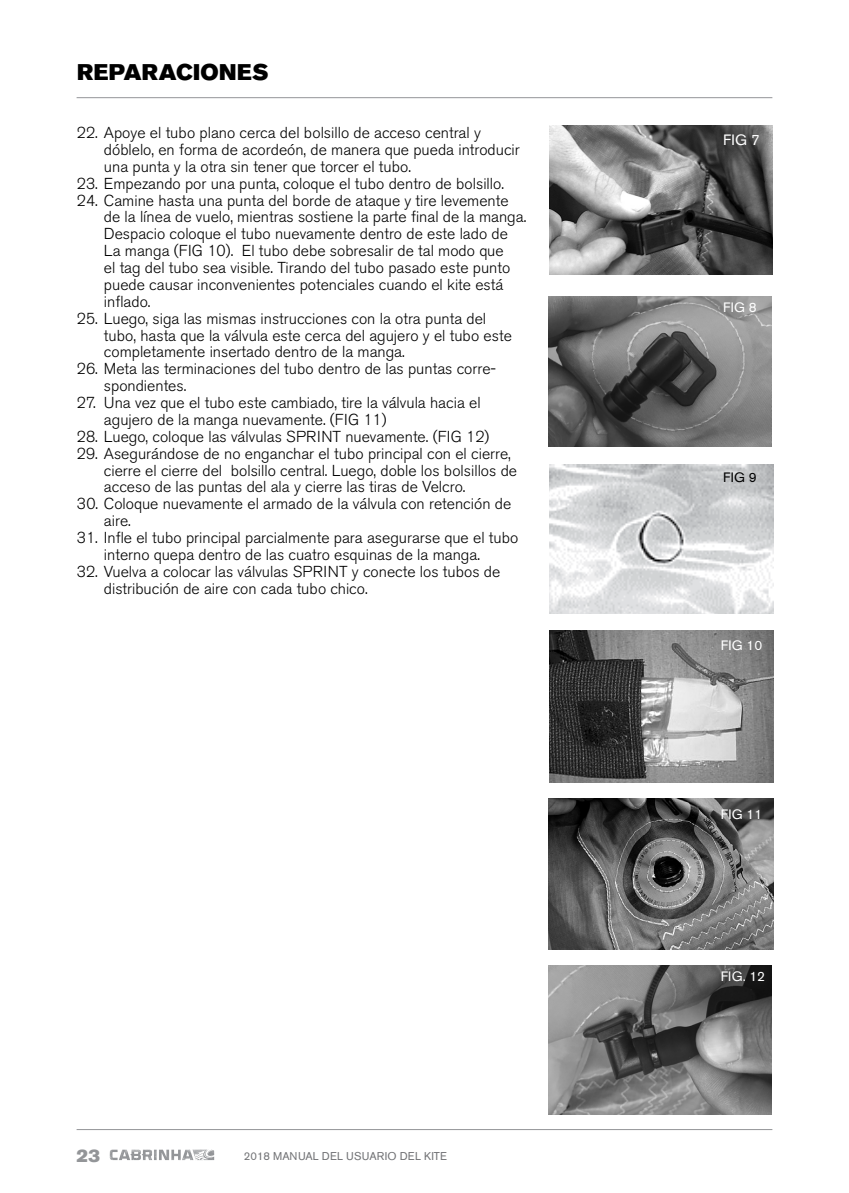
<style>
.page{position:relative;width:849px;height:1193px;background:#fff}
.page>*{position:absolute;margin:0;border:0;box-sizing:border-box;transform-origin:0 0}
.t1{font:22.5px "Akzidenz Grotesk BE Super";letter-spacing:.015em;color:#000}
.t2{font:18px "Akzidenz Grotesk BE Super";color:#939598}
.t3{font:300 15.75px/16.9px "Akzidenz Grotesk BE";color:#000}
.t4{font:14.85px "Akzidenz Grotesk BE";color:#fff}
.t5{font:13.5px "Akzidenz Grotesk BE";letter-spacing:.02em;color:#fff}
.t6{font:13.5px "Akzidenz Grotesk BE";color:#000}
.t7{font:11.25px "Akzidenz Grotesk BE";color:#717275}
</style>
<div class="page">
<hr style="left:77px;top:97px;width:695px;height:1px;background:#939598">
<hr style="left:77px;top:1129px;width:695px;height:1px;background:#939598">
<svg style="left:110px;top:1149px;width:104px;height:11px"></svg>
<img style="left:549px;top:631px;width:224px;height:151px">
<img style="left:549px;top:125px;width:223px;height:149px">
<img style="left:548px;top:798px;width:225px;height:151px">
<img style="left:548px;top:965px;width:223px;height:149px">
<img style="left:549px;top:464px;width:223px;height:150px">
<img style="left:548px;top:297px;width:223px;height:149px">
<h1 class="t1" style="left:77px;top:59px;width:193px">REPARACIONES</h1>
<p class="t3" style="left:104px;top:124px;width:417px;text-indent:-27px">22. Apoye el tubo plano cerca del bolsillo de acceso central y dóblelo, en forma de acordeón, de manera que pueda introducir una punta y la otra sin tener que torcer el tubo.</p>
<p class="t3" style="left:77px;top:175px;width:428px">23. Empezando por una punta, coloque el tubo dentro de bolsillo.</p>
<p class="t3" style="left:104px;top:192px;width:424px;text-indent:-27px">24. Camine hasta una punta del borde de ataque y tire levemente de la línea de vuelo, mientras sostiene la parte final de la manga.<br>Despacio coloque el tubo nuevamente dentro de este lado de La manga (FIG 10). El tubo debe sobresalir de tal modo que<br>el tag del tubo sea visible. Tirando del tubo pasado este punto puede causar inconvenientes potenciales cuando el kite está inflado.</p>
<p class="t3" style="left:104px;top:310px;width:409px;text-indent:-27px">25. Luego, siga las mismas instrucciones con la otra punta del tubo, hasta que la válvula este cerca del agujero y el tubo este completamente insertado dentro de la manga.</p>
<p class="t3" style="left:104px;top:361px;width:393px;text-indent:-27px">26. Meta las terminaciones del tubo dentro de las puntas corre&shy;spondientes.</p>
<p class="t3" style="left:104px;top:394px;width:378px;text-indent:-27px">27. Una vez que el tubo este cambiado, tire la válvula hacia el agujero de la manga nuevamente. (FIG 11)</p>
<p class="t3" style="left:77px;top:428px;width:414px">28. Luego, coloque las válvulas SPRINT nuevamente. (FIG 12)</p>
<p class="t3" style="left:104px;top:445px;width:414px;text-indent:-27px">29. Asegurándose de no enganchar el tubo principal con el cierre, cierre el cierre del bolsillo central. Luego, doble los bolsillos de acceso de las puntas del ala y cierre las tiras de Velcro.</p>
<p class="t3" style="left:104px;top:496px;width:408px;text-indent:-27px">30. Coloque nuevamente el armado de la válvula con retención de aire.</p>
<p class="t3" style="left:104px;top:529px;width:416px;text-indent:-27px">31. Infle el tubo principal parcialmente para asegurarse que el tubo interno quepa dentro de las cuatro esquinas de la manga.</p>
<p class="t3" style="left:104px;top:563px;width:398px;text-indent:-27px">32. Vuelva a colocar las válvulas SPRINT y conecte los tubos de distribución de aire con cada tubo chico.</p>
<p class="t2" style="left:77px;top:1145px;width:25px">23</p>
<p class="t7" style="left:244px;top:1149px;width:204px">2018 MANUAL DEL USUARIO DEL KITE</p>
<p class="t4" style="left:722px;top:131px;width:38px">FIG 7</p>
<p class="t5" style="left:722px;top:299px;width:35px">FIG 8</p>
<p class="t6" style="left:722px;top:469px;width:35px">FIG 9</p>
<p class="t5" style="left:720px;top:637px;width:43px">FIG 10</p>
<p class="t5" style="left:720px;top:806px;width:43px">FIG 11</p>
<p class="t5" style="left:720px;top:968px;width:46px">FIG. 12</p>
</div>
